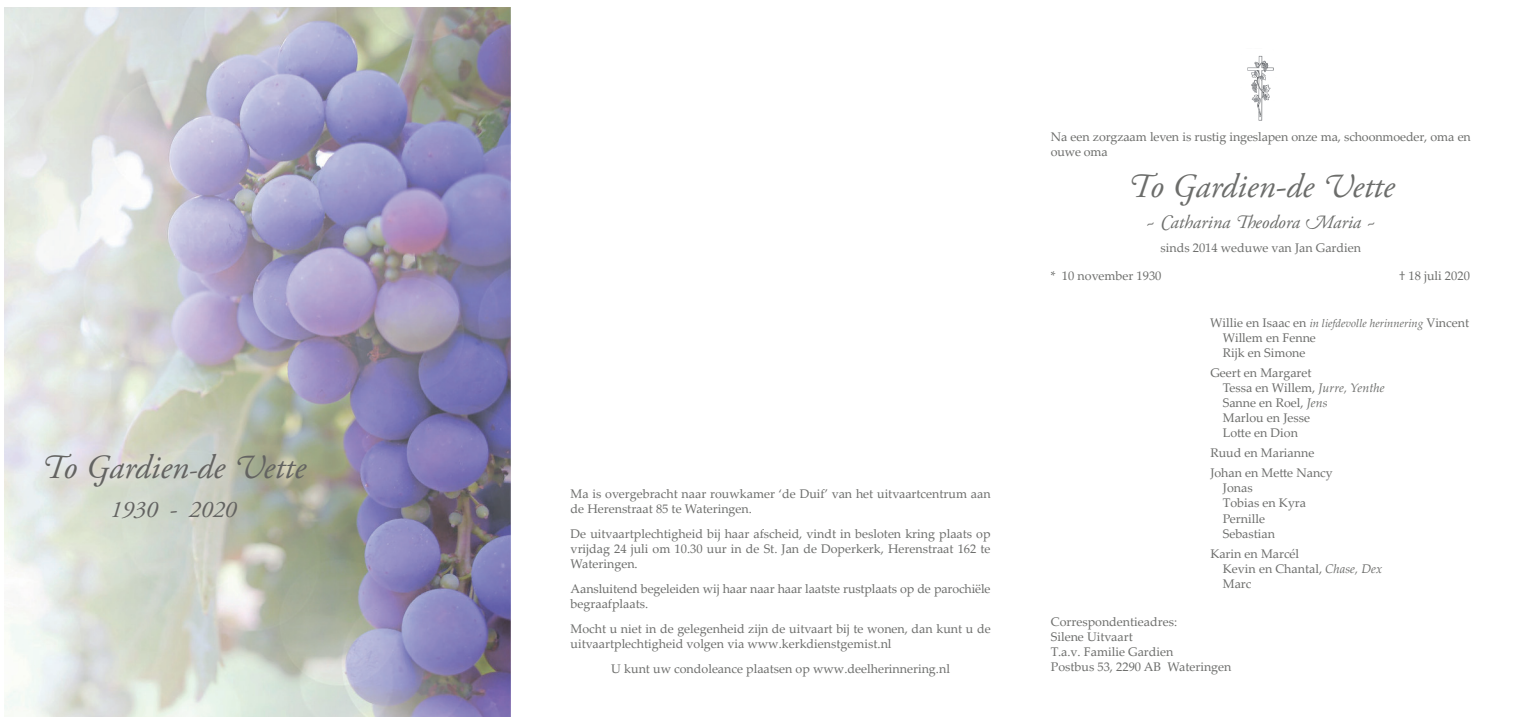
<style>
.page{position:relative;width:1524px;height:727px;background:#fff}
.page>*{position:absolute;margin:0;border:0;box-sizing:border-box;transform-origin:0 0}
.t1{font:italic 33.75px "Adobe Garamond Pro";color:#6c6d6b}
.t2{font:italic 33.75px "Adobe Garamond Pro";color:#636361}
.t3{font:italic 23.75px "Adobe Garamond Pro";color:#636361}
.t4{font:italic 18.75px "Adobe Garamond Pro";color:#6c6d6b}
.t5{font:12.5px/15px "Palatino Linotype";color:#6c6d6b}
.t6{font:italic 11.25px "Palatino Linotype";color:#6c6d6b}
.s1{font-size:26.25px}
.s2{font-style:normal;font-size:12.5px}
.s3{font-style:italic}
</style>
<div class="page">
<img style="left:1247px;top:55px;width:27px;height:66px">
<img style="left:5px;top:8px;width:505px;height:708px">
<h1 class="t2" style="left:41px;top:447px;width:266px">To Gardien<span class="s1">-</span>de Vette</h1>
<h2 class="t3" style="left:110px;top:495px;width:128px">1930 - 2020</h2>
<p class="t5" style="left:571px;top:485px;width:421px">Ma is overgebracht naar rouwkamer ‘de Duif’ van het uitvaartcentrum aan de Herenstraat 85 te Wateringen.</p>
<p class="t5" style="left:571px;top:525px;width:421px;text-align:justify">De uitvaartplechtigheid bij haar afscheid, vindt in besloten kring plaats op vrijdag 24 juli om 10.30 uur in de St. Jan de Doperkerk, Herenstraat 162 te Wateringen.</p>
<p class="t5" style="left:571px;top:580px;width:421px">Aansluitend begeleiden wij haar naar haar laatste rustplaats op de parochiële begraafplaats.</p>
<p class="t5" style="left:571px;top:620px;width:421px">Mocht u niet in de gelegenheid zijn de uitvaart bij te wonen, dan kunt u de uitvaartplechtigheid volgen via www.kerkdienstgemist.nl</p>
<p class="t5" style="left:611px;top:660px;width:340px">U kunt uw condoleance plaatsen op www.deelherinnering.nl</p>
<p class="t5" style="left:1051px;top:129px;width:421px">Na een zorgzaam leven is rustig ingeslapen onze ma, schoonmoeder, oma en ouwe oma</p>
<h1 class="t1" style="left:1127px;top:166px;width:269px">To Gardien-de Vette</h1>
<h3 class="t4" style="left:1145px;top:211px;width:233px">~ Catharina Theodora Maria ~</h3>
<p class="t5" style="left:1160px;top:240px;width:202px">sinds 2014 weduwe van Jan Gardien</p>
<p class="t5" style="left:1051px;top:267px;width:112px">* 10 november 1930</p>
<p class="t5" style="left:1399px;top:267px;width:72px">† 18 juli 2020</p>
<p class="t6" style="left:1210px;top:315px;width:260px"><span class="s2">Willie en Isaac en</span> in liefdevolle herinnering <span class="s2">Vincent</span></p>
<p class="t5" style="left:1223px;top:330px;width:95px">Willem en Fenne<br>Rijk en Simone</p>
<p class="t5" style="left:1223px;top:365px;width:163px;text-indent:-12px">Geert en Margaret<br>Tessa en Willem, <span class="s3">Jurre, Yenthe<br></span>Sanne en Roel, <span class="s3">Jens<br></span>Marlou en Jesse<br>Lotte en Dion</p>
<p class="t5" style="left:1210px;top:442px;width:124px;line-height:20px">Ruud en Marianne<br>Johan en Mette Nancy</p>
<p class="t5" style="left:1223px;top:480px;width:85px">Jonas<br>Tobias en Kyra<br>Pernille<br>Sebastian</p>
<p class="t5" style="left:1223px;top:545px;width:161px;text-indent:-12px">Karin en Marcél<br>Kevin en Chantal, <span class="s3">Chase, Dex<br></span>Marc</p>
<p class="t5" style="left:1051px;top:614px;width:182px">Correspondentieadres:<br>Silene Uitvaart<br>T.a.v. Familie Gardien<br>Postbus 53, 2290 AB Wateringen</p>
</div>
